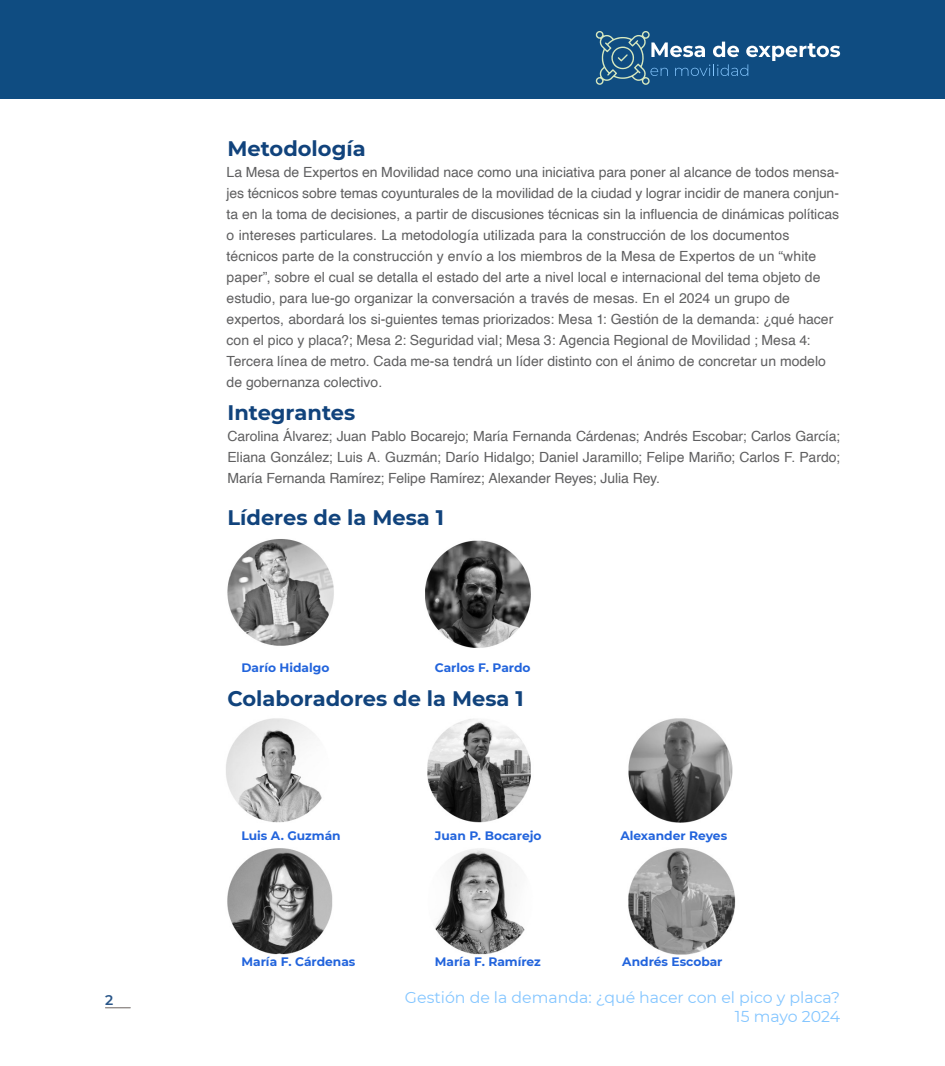
<style>
.page{position:relative;width:945px;height:1066px;background:#fff}
.page>*{position:absolute;margin:0;border:0;box-sizing:border-box;transform-origin:0 0}
.Título_1_ok{font:700 21px "Montserrat";color:#11437c}
.Capitulo_maestras{font:700 21px "Montserrat";color:#11437c}
.t1{font:15.75px/18.9px "Montserrat";color:#84c6ff;text-align:right}
.Párrafo_general{font:14px/21px "Helvetica";color:#5f5f60}
.t2{font:600 14px "Montserrat";color:#295689}
.Nombres_colaboradores{font:700 12.25px "Montserrat";color:#2264dc}
</style>
<div class="page">
<div style="left:0;top:0;width:945px;height:99px;background:#0f4c81"></div>
<svg style="left:105px;top:1007px;width:25px;height:1px"></svg>
<svg style="left:595px;top:31px;width:245px;height:54px"></svg>
<img style="left:226px;top:718px;width:507px;height:105px">
<img style="left:227px;top:848px;width:509px;height:107px">
<img style="left:227px;top:539px;width:304px;height:109px">
<p class="Título_1_ok" style="left:228px;top:133px;width:140px">Metodología</p>
<p class="Párrafo_general" style="left:227px;top:162px;width:614px">La Mesa de Expertos en Movilidad nace como una iniciativa para poner al alcance de todos mensa&shy;jes técnicos sobre temas coyunturales de la movilidad de la ciudad y lograr incidir de manera conjun&shy;ta en la toma de decisiones, a partir de discusiones técnicas sin la influencia de dinámicas políticas o intereses particulares. La metodología utilizada para la construcción de los documentos técnicos parte de la construcción y envío a los miembros de la Mesa de Expertos de un “white paper”, sobre el cual se detalla el estado del arte a nivel local e internacional del tema objeto de estudio, para lue-go organizar la conversación a través de mesas. En el 2024 un grupo de expertos, abordará los si-guientes temas priorizados: Mesa 1: Gestión de la demanda: ¿qué hacer con el pico y placa?; Mesa 2: Seguridad vial; Mesa 3: Agencia Regional de Movilidad ; Mesa 4:<br>Tercera línea de metro. Cada me-sa tendrá un líder distinto con el ánimo de concretar un modelo de gobernanza colectivo.</p>
<p class="Título_1_ok" style="left:228px;top:397px;width:129px">Integrantes</p>
<p class="Párrafo_general" style="left:228px;top:426px;width:614px;text-align:justify">Carolina Álvarez; Juan Pablo Bocarejo; María Fernanda Cárdenas; Andrés Escobar; Carlos García; Eliana González; Luis A. Guzmán; Darío Hidalgo; Daniel Jaramillo; Felipe Mariño; Carlos F. Pardo; María Fernanda Ramírez; Felipe Ramírez; Alexander Reyes; Julia Rey.</p>
<p class="Título_1_ok" style="left:228px;top:502px;width:218px">Líderes de la Mesa 1</p>
<p class="Nombres_colaboradores" style="left:242px;top:659px;width:89px">Darío Hidalgo</p>
<p class="Nombres_colaboradores" style="left:435px;top:659px;width:97px">Carlos F. Pardo</p>
<p class="Capitulo_maestras" style="left:228px;top:683px;width:298px">Colaboradores de la Mesa 1</p>
<p class="Nombres_colaboradores" style="left:242px;top:827px;width:101px">Luis A. Guzmán</p>
<p class="Nombres_colaboradores" style="left:435px;top:827px;width:108px">Juan P. Bocarejo</p>
<p class="Nombres_colaboradores" style="left:620px;top:827px;width:108px">Alexander Reyes</p>
<p class="Nombres_colaboradores" style="left:242px;top:953px;width:115px">María F. Cárdenas</p>
<p class="Nombres_colaboradores" style="left:435px;top:953px;width:108px">María F. Ramírez</p>
<p class="Nombres_colaboradores" style="left:622px;top:953px;width:102px">Andrés Escobar</p>
<p class="t2" style="left:105px;top:989px;width:10px">2</p>
<p class="t1" style="left:405px;top:987px;width:437px">Gestión de la demanda: ¿qué hacer con el pico y placa?<br>15 mayo 2024</p>
</div>
